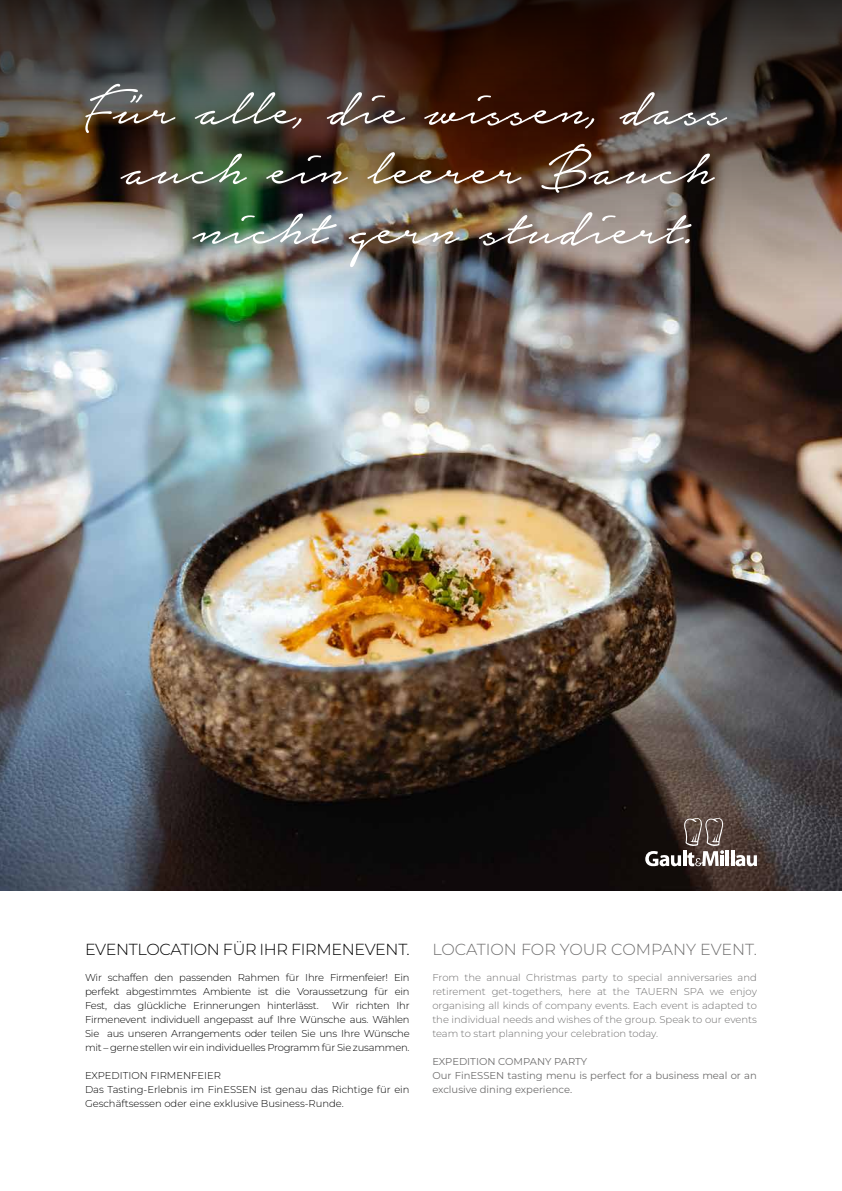
<style>
.page{position:relative;width:842px;height:1191px;background:#fff}
.page>*{position:absolute;margin:0;border:0;box-sizing:border-box;transform-origin:0 0}
.t1{font:72px "Notera Personal Use Only";color:#fff}
.t2{font:300 16px "Montserrat";letter-spacing:-.02em;color:#000}
.t3{font:300 16px "Montserrat";color:#706f6f}
.t4{font:300 10px/14px "Montserrat";color:#000;text-align:justify}
.t5{font:300 10px/14px "Montserrat";color:#706f6f;text-align:justify}
.t6{font:10px/14px "Montserrat";color:#706f6f}
</style>
<div class="page">
<img style="left:0;top:323px;width:842px;height:567px">
<svg style="left:735px;top:855px;width:22px;height:11px"></svg>
<hr style="left:726px;top:850px;width:3px;height:16px;background:#fff">
<hr style="left:731px;top:850px;width:3px;height:16px;background:#fff">
<svg style="left:645px;top:818px;width:79px;height:48px;background:#5f5551"></svg>
<img style="left:0;top:0;width:842px;height:323px">
<h1 class="t1" style="left:85px;top:73px;width:642px">Für alle, die wissen, dass</h1>
<h1 class="t1" style="left:121px;top:133px;width:594px">auch ein leerer Bauch</h1>
<h1 class="t1" style="left:193px;top:192px;width:502px">nicht gern studiert.</h1>
<h2 class="t2" style="left:85px;top:938px;width:326px">EVENTLOCATION FÜR IHR FIRMENEVENT.</h2>
<p class="t4" style="left:85px;top:970px;width:326px">Wir schaffen den passenden Rahmen für Ihre Firmenfeier! Ein perfekt abgestimmtes Ambiente ist die Voraussetzung für ein Fest, das glückliche Erinnerungen hinterlässt.</p>
<p class="t4" style="left:85px;top:998px;width:326px;text-indent:247px">Wir richten Ihr Firmenevent individuell angepasst auf Ihre Wünsche aus. Wählen Sie aus unseren Arrangements oder teilen Sie uns Ihre Wünsche mit – gerne stellen wir ein individuelles Programm für Sie zusammen.</p>
<p class="t4" style="left:85px;top:1068px;width:326px;text-align:left">EXPEDITION FIRMENFEIER<br>Das Tasting-Erlebnis im FinESSEN ist genau das Richtige für ein<br>Geschäftsessen oder eine exklusive Business-Runde.</p>
<h2 class="t3" style="left:432px;top:938px;width:326px">LOCATION FOR YOUR COMPANY EVENT.</h2>
<p class="t5" style="left:432px;top:970px;width:326px">From the annual Christmas party to special anniversaries and retirement get-togethers, here at the TAUERN SPA we enjoy organising all kinds of company events. Each event is adapted to the individual needs and wishes of the group. Speak to our events team to start planning your celebration today.</p>
<p class="t6" style="left:432px;top:1054px;width:326px">EXPEDITION COMPANY PARTY<br>Our FinESSEN tasting menu is perfect for a business meal or an exclusive dining experience.</p>
</div>
